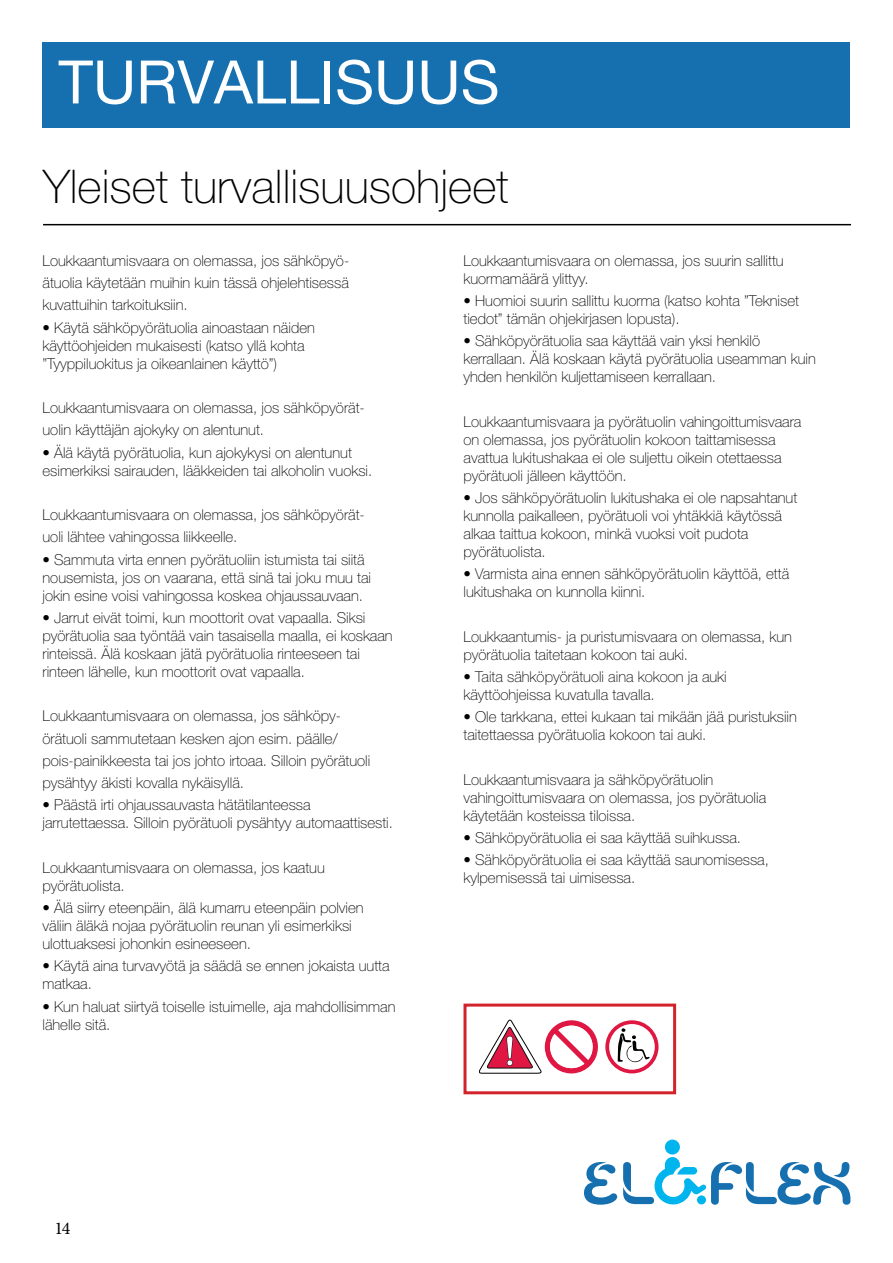
<style>
.page{position:relative;width:893px;height:1263px;background:#fff}
.page>*{position:absolute;margin:0;border:0;box-sizing:border-box;transform-origin:0 0}
.t1{font:60px "Helvetica Neue LT Pro";color:#fff}
.t2{font:100 46.5px "Helvetica Neue LT Pro";color:#000}
.t3{font:18px "Minion Pro";color:#000}
.t4{font:100 15px/18px "Helvetica Neue LT Pro";color:#000}
</style>
<div class="page">
<svg style="left:584px;top:1162px;width:33px;height:43px"></svg>
<div style="left:665px;top:1139px;width:15px;height:15px;background:#00b5ed;border-radius:50%"></div>
<svg style="left:623px;top:1157px;width:227px;height:48px"></svg>
<div style="left:43px;top:43px;width:807px;height:85px;background:#1670b0"></div>
<hr style="left:43px;top:224px;width:808px;height:1px;background:#000">
<div style="left:463px;top:1003px;width:213px;height:91px;border:3px solid #d2232a"></div>
<svg style="left:479px;top:1020px;width:119px;height:53px"></svg>
<svg style="left:605px;top:1020px;width:53px;height:53px"></svg>
<h1 class="t1" style="left:58px;top:46px;width:443px">TURVALLISUUS</h1>
<h2 class="t2" style="left:43px;top:160px;width:467px">Yleiset turvallisuusohjeet</h2>
<p class="t4" style="left:43px;top:249px;width:308px;line-height:22.2px;text-align:justify">Loukkaantumisvaara on olemassa, jos sähköpyö&shy;ätuolia käytetään muihin kuin tässä ohjelehtisessä kuvattuihin tarkoituksiin.</p>
<p class="t4" style="left:43px;top:318px;width:274px">• Käytä sähköpyörätuolia ainoastaan näiden käyttöohjeiden mukaisesti (katso yllä kohta ”Tyyppiluokitus ja oikeanlainen käyttö”)</p>
<p class="t4" style="left:43px;top:397px;width:324px;line-height:22.2px">Loukkaantumisvaara on olemassa, jos sähköpyörät&shy;uolin käyttäjän ajokyky on alentunut.</p>
<p class="t4" style="left:43px;top:443px;width:331px">• Älä käytä pyörätuolia, kun ajokykysi on alentunut esimerkiksi sairauden, lääkkeiden tai alkoholin vuoksi.</p>
<p class="t4" style="left:43px;top:504px;width:324px;line-height:22.2px">Loukkaantumisvaara on olemassa, jos sähköpyörät&shy;uoli lähtee vahingossa liikkeelle.</p>
<p class="t4" style="left:43px;top:550px;width:330px">• Sammuta virta ennen pyörätuoliin istumista tai siitä nousemista, jos on vaarana, että sinä tai joku muu tai jokin esine voisi vahingossa koskea ohjaussauvaan.</p>
<p class="t4" style="left:43px;top:608px;width:352px">• Jarrut eivät toimi, kun moottorit ovat vapaalla. Siksi pyörätuolia saa työntää vain tasaisella maalla, ei koskaan rinteissä. Älä koskaan jätä pyörätuolia rinteeseen tai rinteen lähelle, kun moottorit ovat vapaalla.</p>
<p class="t4" style="left:43px;top:705px;width:329px;line-height:22.2px">Loukkaantumisvaara on olemassa, jos sähköpy&shy;örätuoli sammutetaan kesken ajon esim. päälle/ pois-painikkeesta tai jos johto irtoaa. Silloin pyörätuoli pysähtyy äkisti kovalla nykäisyllä.</p>
<p class="t4" style="left:43px;top:796px;width:352px">• Päästä irti ohjaussauvasta hätätilanteessa jarrutettaessa. Silloin pyörätuoli pysähtyy automaattisesti.</p>
<p class="t4" style="left:43px;top:858px;width:284px">Loukkaantumisvaara on olemassa, jos kaatuu pyörätuolista.</p>
<p class="t4" style="left:43px;top:899px;width:323px">• Älä siirry eteenpäin, älä kumarru eteenpäin polvien väliin äläkä nojaa pyörätuolin reunan yli esimerkiksi ulottuaksesi johonkin esineeseen.</p>
<p class="t4" style="left:43px;top:957px;width:349px">• Käytä aina turvavyötä ja säädä se ennen jokaista uutta matkaa.</p>
<p class="t4" style="left:43px;top:997px;width:354px">• Kun haluat siirtyä toiselle istuimelle, aja mahdollisimman lähelle sitä.</p>
<p class="t4" style="left:463px;top:251px;width:322px">Loukkaantumisvaara on olemassa, jos suurin sallittu kuormamäärä ylittyy.</p>
<p class="t4" style="left:463px;top:292px;width:337px">• Huomioi suurin sallittu kuorma (katso kohta ”Tekniset tiedot” tämän ohjekirjasen lopusta).</p>
<p class="t4" style="left:463px;top:332px;width:354px">• Sähköpyörätuolia saa käyttää vain yksi henkilö kerrallaan. Älä koskaan käytä pyörätuolia useamman kuin yhden henkilön kuljettamiseen kerrallaan.</p>
<p class="t4" style="left:463px;top:412px;width:339px">Loukkaantumisvaara ja pyörätuolin vahingoittumisvaara on olemassa, jos pyörätuolin kokoon taittamisessa avattua lukitushakaa ei ole suljettu oikein otettaessa pyörätuoli jälleen käyttöön.</p>
<p class="t4" style="left:463px;top:489px;width:335px">• Jos sähköpyörätuolin lukitushaka ei ole napsahtanut kunnolla paikalleen, pyörätuoli voi yhtäkkiä käytössä alkaa taittua kokoon, minkä vuoksi voit pudota pyörätuolista.</p>
<p class="t4" style="left:463px;top:565px;width:327px">• Varmista aina ennen sähköpyörätuolin käyttöä, että lukitushaka on kunnolla kiinni.</p>
<p class="t4" style="left:463px;top:627px;width:330px">Loukkaantumis- ja puristumisvaara on olemassa, kun pyörätuolia taitetaan kokoon tai auki.</p>
<p class="t4" style="left:463px;top:668px;width:265px">• Taita sähköpyörätuoli aina kokoon ja auki käyttöohjeissa kuvatulla tavalla.</p>
<p class="t4" style="left:463px;top:708px;width:335px">• Ole tarkkana, ettei kukaan tai mikään jää puristuksiin taitettaessa pyörätuolia kokoon tai auki.</p>
<p class="t4" style="left:463px;top:770px;width:304px">Loukkaantumisvaara ja sähköpyörätuolin vahingoittumisvaara on olemassa, jos pyörätuolia käytetään kosteissa tiloissa.</p>
<p class="t4" style="left:463px;top:829px;width:279px">• Sähköpyörätuolia ei saa käyttää suihkussa.</p>
<p class="t4" style="left:463px;top:851px;width:307px">• Sähköpyörätuolia ei saa käyttää saunomisessa, kylpemisessä tai uimisessa.</p>
<p class="t3" style="left:54px;top:1216px;width:18px">14</p>
</div>
